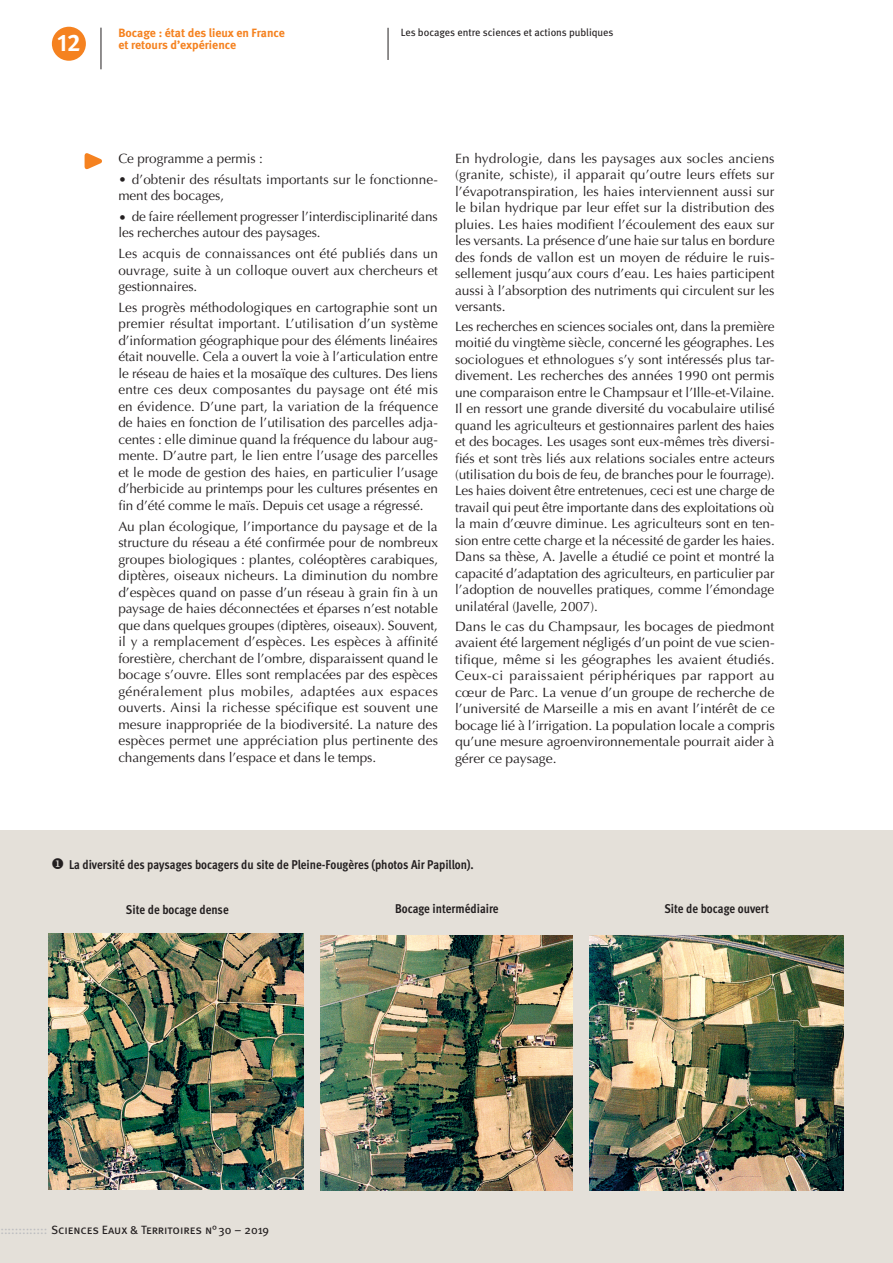
<style>
.page{position:relative;width:893px;height:1263px;background:#fff}
.page>*{position:absolute;margin:0;border:0;box-sizing:border-box;transform-origin:0 0}
.t1{font:24px "Meta Bold Caps Expert";color:#fff}
.t2{font:13.5px/16.5px "Optima";letter-spacing:-.005em;color:#231f20;text-align:justify}
.titre_figure{font:700 12.75px "Meta Cond OT";color:#231f20}
.t3{font:700 12px/12px "Meta";color:#f58220}
.t4{font:12px "Meta Book Caps";color:#231f20}
.roulette_article{font:10.5px "Meta Book LF";color:#231f20}
.s1{color:#bcbdc0}
</style>
<div class="page">
<div style="left:0;top:831px;width:893px;height:432px;background:#e4e0d9"></div>
<hr style="left:388px;top:28px;width:1px;height:32px;background:#231f20">
<svg style="left:84px;top:153px;width:18px;height:17px"></svg>
<img style="left:321px;top:935px;width:252px;height:256px">
<img style="left:590px;top:935px;width:253px;height:256px">
<img style="left:48px;top:934px;width:255px;height:255px">
<div style="left:52px;top:27px;width:34px;height:34px;background:#f58220;border-radius:50%"></div>
<hr style="left:101px;top:28px;width:1px;height:41px;background:#231f20">
<h1 class="t1" style="left:57px;top:28px;width:25px">12</h1>
<p class="t3" style="left:118px;top:26px;width:168px">Bocage : état des lieux en France et retours d’expérience</p>
<p class="roulette_article" style="left:401px;top:26px;width:214px">Les bocages entre sciences et actions publiques</p>
<p class="t2" style="left:118px;top:150px;width:146px">Ce programme a permis :</p>
<p class="t2" style="left:118px;top:171px;width:321px">• d’obtenir des résultats importants sur le fonctionne&shy;ment des bocages,</p>
<p class="t2" style="left:118px;top:208px;width:321px">• de faire réellement progresser l’interdisciplinarité dans les recherches autour des paysages.</p>
<p class="t2" style="left:118px;top:246px;width:321px">Les acquis de connaissances ont été publiés dans un ouvrage, suite à un colloque ouvert aux chercheurs et gestionnaires.</p>
<p class="t2" style="left:118px;top:299px;width:321px">Les progrès méthodologiques en cartographie sont un premier résultat important. L’utilisation d’un système d’information géographique pour des éléments linéaires était nouvelle. Cela a ouvert la voie à l’articulation entre le réseau de haies et la mosaïque des cultures. Des liens entre ces deux composantes du paysage ont été mis en évidence. D’une part, la variation de la fréquence de haies en fonction de l’utilisation des parcelles adja&shy;centes : elle diminue quand la fréquence du labour aug&shy;mente. D’autre part, le lien entre l’usage des parcelles et le mode de gestion des haies, en particulier l’usage d’herbicide au printemps pour les cultures présentes en fin d’été comme le maïs. Depuis cet usage a régressé.</p>
<p class="t2" style="left:118px;top:518px;width:321px">Au plan écologique, l’importance du paysage et de la structure du réseau a été confirmée pour de nombreux groupes biologiques : plantes, coléoptères carabiques, diptères, oiseaux nicheurs. La diminution du nombre d’espèces quand on passe d’un réseau à grain fin à un paysage de haies déconnectées et éparses n’est notable que dans quelques groupes (diptères, oiseaux). Souvent, il y a remplacement d’espèces. Les espèces à affinité forestière, cherchant de l’ombre, disparaissent quand le bocage s’ouvre. Elles sont remplacées par des espèces généralement plus mobiles, adaptées aux espaces ouverts. Ainsi la richesse spécifique est souvent une mesure inappropriée de la biodiversité. La nature des espèces permet une appréciation plus pertinente des changements dans l’espace et dans le temps.</p>
<p class="t2" style="left:455px;top:150px;width:321px">En hydrologie, dans les paysages aux socles anciens (granite, schiste), il apparait qu’outre leurs effets sur l’évapotranspiration, les haies interviennent aussi sur le bilan hydrique par leur effet sur la distribution des pluies. Les haies modifient l’écoulement des eaux sur les versants. La présence d’une haie sur talus en bordure des fonds de vallon est un moyen de réduire le ruis&shy;sellement jusqu’aux cours d’eau. Les haies participent aussi à l’absorption des nutriments qui circulent sur les versants.</p>
<p class="t2" style="left:455px;top:318px;width:321px">Les recherches en sciences sociales ont, dans la première moitié du vingtème siècle, concerné les géographes. Les sociologues et ethnologues s’y sont intéressés plus tar&shy;divement. Les recherches des années 1990 ont permis une comparaison entre le Champsaur et l’Ille-et-Vilaine.<br>Il en ressort une grande diversité du vocabulaire utilisé quand les agriculteurs et gestionnaires parlent des haies et des bocages. Les usages sont eux-mêmes très diversi&shy;fiés et sont très liés aux relations sociales entre acteurs (utilisation du bois de feu, de branches pour le fourrage).<br>Les haies doivent être entretenues, ceci est une charge de travail qui peut être importante dans des exploitations où la main d’œuvre diminue. Les agriculteurs sont en ten&shy;sion entre cette charge et la nécessité de garder les haies.<br>Dans sa thèse, A. Javelle a étudié ce point et montré la capacité d’adaptation des agriculteurs, en particulier par l’adoption de nouvelles pratiques, comme l’émondage unilatéral (Javelle, 2007).</p>
<p class="t2" style="left:455px;top:618px;width:321px">Dans le cas du Champsaur, les bocages de piedmont avaient été largement négligés d’un point de vue scien&shy;tifique, même si les géographes les avaient étudiés.<br>Ceux-ci paraissaient périphériques par rapport au cœur de Parc. La venue d’un groupe de recherche de l’université de Marseille a mis en avant l’intérêt de ce bocage lié à l’irrigation. La population locale a compris qu’une mesure agroenvironnementale pourrait aider à gérer ce paysage.</p>
<p class="titre_figure" style="left:51px;top:856px;width:424px">◆ La diversité des paysages bocagers du site de Pleine-Fougères (photos Air Papillon).</p>
<p class="titre_figure" style="left:126px;top:901px;width:104px">Site de bocage dense</p>
<p class="titre_figure" style="left:395px;top:900px;width:105px">Bocage intermédiaire</p>
<p class="titre_figure" style="left:664px;top:901px;width:106px">Site de bocage ouvert</p>
<p class="t4" style="left:0;top:1223px;width:270px"><span class="s1">:::::::::::::</span> Sciences Eaux &amp; Territoires n°30 – 2019</p>
</div>
